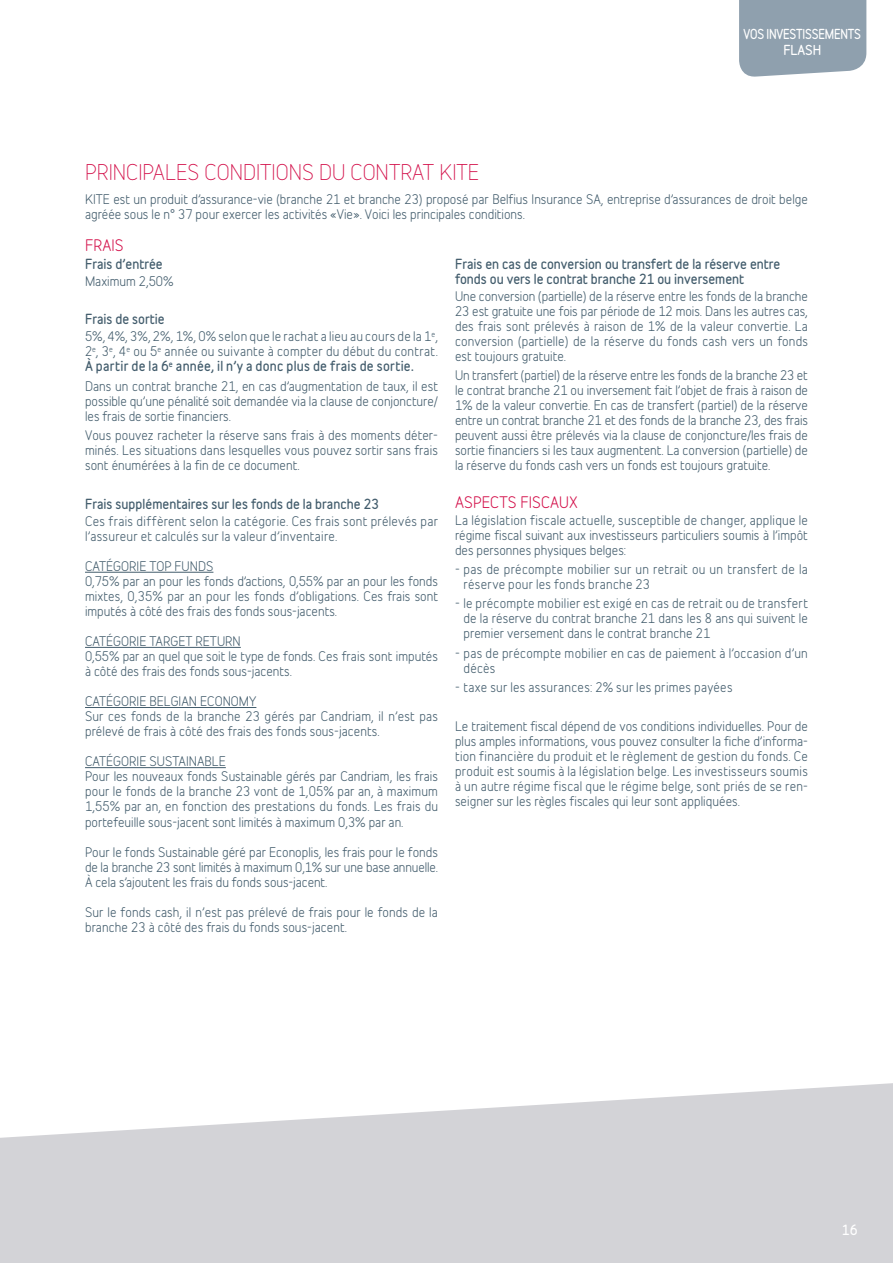
<style>
.page{position:relative;width:893px;height:1263px;background:#fff}
.page>*{position:absolute;margin:0;border:0;box-sizing:border-box;transform-origin:0 0}
.t1{font:300 21px "Belfius Alternative";color:#d3104a}
.t2{font:15px "Belfius Alternative";letter-spacing:.005em;color:#d3104a}
.t3{font:700 12.75px "Belfius Alternative";color:#fff}
.t4{font:12.6px/15px "Belfius Alternative";letter-spacing:.005em;color:#425c6c}
.t5{font:700 12.6px/15px "Belfius Alternative";color:#425c6c}
.t6{font:12.6px "Belfius Alternative";letter-spacing:.025em;color:#425c6c}
.t7{font:700 12.3px/16.5px "Belfius Alternative";letter-spacing:-.02em;color:#fff;text-align:center;scale:.9 1}
.s1{font-weight:700}
</style>
<div class="page">
<svg style="left:0;top:1083px;width:893px;height:180px;fill:#d3d3d7"></svg>
<hr style="left:85px;top:572px;width:128px;height:1px;background:#425c6c">
<hr style="left:85px;top:647px;width:156px;height:1px;background:#425c6c">
<hr style="left:85px;top:707px;width:171px;height:1px;background:#425c6c">
<hr style="left:85px;top:767px;width:141px;height:1px;background:#425c6c">
<div style="left:739px;top:0;width:127px;height:77px;background:#8fa0ae"></div>
<p class="t7" style="left:744px;top:25px;width:132px">VOS INVESTISSEMENTS<br>FLASH</p>
<h1 class="t1" style="left:85px;top:156px;width:396px">PRINCIPALES CONDITIONS DU CONTRAT KITE</h1>
<p class="t4" style="left:85px;top:190px;width:724px">KITE est un produit d’assurance-vie (branche 21 et branche 23) proposé par Belfius Insurance SA, entreprise d’assurances de droit belge agréée sous le n° 37 pour exercer les activités «Vie». Voici les principales conditions.</p>
<p class="t2" style="left:85px;top:233px;width:40px">FRAIS</p>
<p class="t5" style="left:85px;top:256px;width:79px">Frais d’entrée</p>
<p class="t4" style="left:85px;top:272px;width:90px">Maximum 2,50%</p>
<p class="t4" style="left:85px;top:310px;width:354px;line-height:17.1px"><span class="s1">Frais de sortie<br></span>5%, 4%, 3%, 2%, 1%, 0% selon que le rachat a lieu au cours de la 1<sup>e</sup>,</p>
<p class="t4" style="left:85px;top:343px;width:354px">2<sup>e</sup>, 3<sup>e</sup>, 4<sup>e</sup> ou 5<sup>e</sup> année ou suivante à compter du début du contrat.<br><span class="s1">À partir de la 6</span><sup>e</sup> <span class="s1">année, il n’y a donc plus de frais de sortie.</span></p>
<p class="t4" style="left:85px;top:377px;width:354px;text-align:justify">Dans un contrat branche 21, en cas d’augmentation de taux, il est possible qu’une pénalité soit demandée via la clause de conjoncture/ les frais de sortie financiers.</p>
<p class="t4" style="left:85px;top:426px;width:354px;text-align:justify">Vous pouvez racheter la réserve sans frais à des moments déter&shy;minés. Les situations dans lesquelles vous pouvez sortir sans frais sont énumérées à la fin de ce document.</p>
<p class="t5" style="left:85px;top:496px;width:295px">Frais supplémentaires sur les fonds de la branche 23</p>
<p class="t4" style="left:85px;top:512px;width:354px">Ces frais diffèrent selon la catégorie. Ces frais sont prélevés par l’assureur et calculés sur la valeur d’inventaire.</p>
<p class="t4" style="left:85px;top:557px;width:354px">CATÉGORIE TOP FUNDS<br>0,75% par an pour les fonds d’actions, 0,55% par an pour les fonds mixtes, 0,35% par an pour les fonds d’obligations. Ces frais sont imputés à côté des frais des fonds sous-jacents.</p>
<p class="t4" style="left:85px;top:632px;width:354px">CATÉGORIE TARGET RETURN<br>0,55% par an quel que soit le type de fonds. Ces frais sont imputés à côté des frais des fonds sous-jacents.</p>
<p class="t4" style="left:85px;top:693px;width:354px">CATÉGORIE BELGIAN ECONOMY<br>Sur ces fonds de la branche 23 gérés par Candriam, il n’est pas prélevé de frais à côté des frais des fonds sous-jacents.</p>
<p class="t4" style="left:85px;top:753px;width:354px">CATÉGORIE SUSTAINABLE<br>Pour les nouveaux fonds Sustainable gérés par Candriam, les frais pour le fonds de la branche 23 vont de 1,05% par an, à maximum 1,55% par an, en fonction des prestations du fonds. Les frais du portefeuille sous-jacent sont limités à maximum 0,3% par an.</p>
<p class="t4" style="left:85px;top:843px;width:354px;text-align:justify">Pour le fonds Sustainable géré par Econoplis, les frais pour le fonds de la branche 23 sont limités à maximum 0,1% sur une base annuelle.<br>À cela s’ajoutent les frais du fonds sous-jacent.</p>
<p class="t4" style="left:85px;top:903px;width:354px">Sur le fonds cash, il n’est pas prélevé de frais pour le fonds de la branche 23 à côté des frais du fonds sous-jacent.</p>
<p class="t5" style="left:455px;top:256px;width:327px">Frais en cas de conversion ou transfert de la réserve entre fonds ou vers le contrat branche 21 ou inversement</p>
<p class="t4" style="left:455px;top:287px;width:354px;text-align:justify">Une conversion (partielle) de la réserve entre les fonds de la branche 23 est gratuite une fois par période de 12 mois. Dans les autres cas, des frais sont prélevés à raison de 1% de la valeur convertie. La conversion (partielle) de la réserve du fonds cash vers un fonds est toujours gratuite.</p>
<p class="t4" style="left:455px;top:366px;width:354px;text-align:justify">Un transfert (partiel) de la réserve entre les fonds de la branche 23 et le contrat branche 21 ou inversement fait l’objet de frais à raison de 1% de la valeur convertie. En cas de transfert (partiel) de la réserve entre un contrat branche 21 et des fonds de la branche 23, des frais peuvent aussi être prélevés via la clause de conjoncture/les frais de sortie financiers si les taux augmentent. La conversion (partielle) de la réserve du fonds cash vers un fonds est toujours gratuite.</p>
<p class="t2" style="left:455px;top:489px;width:124px">ASPECTS FISCAUX</p>
<p class="t4" style="left:455px;top:511px;width:354px;text-align:justify">La législation fiscale actuelle, susceptible de changer, applique le régime fiscal suivant aux investisseurs particuliers soumis à l’impôt des personnes physiques belges:</p>
<p class="t4" style="left:463px;top:560px;width:346px;text-indent:-9px">- pas de précompte mobilier sur un retrait ou un transfert de la réserve pour les fonds branche 23</p>
<p class="t4" style="left:463px;top:595px;width:346px;text-align:justify;text-indent:-9px">- le précompte mobilier est exigé en cas de retrait ou de transfert de la réserve du contrat branche 21 dans les 8 ans qui suivent le premier versement dans le contrat branche 21</p>
<p class="t4" style="left:463px;top:644px;width:346px;text-indent:-9px">- pas de précompte mobilier en cas de paiement à l’occasion d’un décès</p>
<p class="t6" style="left:455px;top:677px;width:279px">- taxe sur les assurances: 2% sur les primes payées</p>
<p class="t4" style="left:455px;top:717px;width:354px;text-align:justify">Le traitement fiscal dépend de vos conditions individuelles. Pour de plus amples informations, vous pouvez consulter la fiche d’informa&shy;tion financière du produit et le règlement de gestion du fonds. Ce produit est soumis à la législation belge. Les investisseurs soumis à un autre régime fiscal que le régime belge, sont priés de se ren&shy;seigner sur les règles fiscales qui leur sont appliquées.</p>
<p class="t3" style="left:842px;top:1220px;width:17px">16</p>
</div>
